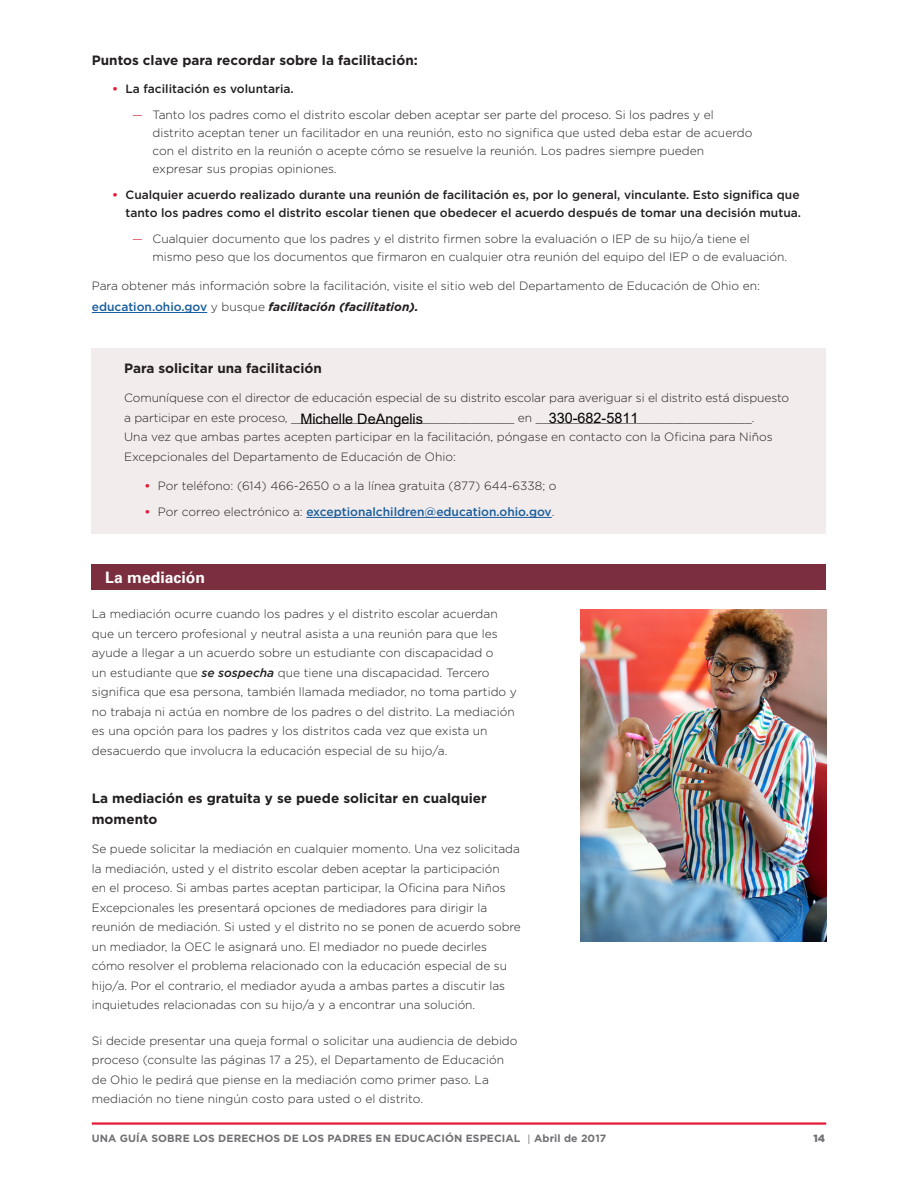
<style>
.page{position:relative;width:918px;height:1188px;background:#fff}
.page>*{position:absolute;margin:0;border:0;box-sizing:border-box;transform-origin:0 0}
.t1{font:700 15.75px "Univers LT Std";color:#fff}
.t2{font:14.4px "Arial";color:#000}
.t3{font:700 13.5px/21px "Gotham";color:#231f20}
.BOD{font:300 12px/19.5px "Gotham";color:#231f20}
.t4{font:500 12px/18px "Gotham";color:#231f20;text-align:right}
.t5{font:500 12px "Gotham";color:#175d9e}
.t6{font:700 10.5px "Gotham";letter-spacing:.01em;color:#717074}
.t7{font:900 10.5px "Gotham";color:#717074}
.s1{font-weight:700;color:#e51836}
.s2{color:#e51836}
.s3{font-weight:500;color:#175d9e}
.s4{font-weight:700;font-style:italic}
.s5{font-weight:300;color:#231f20}
.s6{font-weight:500;font-style:italic}
.s7{font-weight:300;font-size:13.5px}
</style>
<div class="page">
<hr style="left:92px;top:1122px;width:734px;height:3px;background:#e51836">
<hr style="left:92px;top:312px;width:115px;height:1px;background:#175d9e">
<div style="left:92px;top:564px;width:734px;height:26px;background:#7b2f3e"></div>
<div style="left:92px;top:348px;width:734px;height:186px;background:#f2ecec"></div>
<hr style="left:306px;top:517px;width:246px;height:1px;background:#175d9e">
<img style="left:580px;top:609px;width:246px;height:333px">
<p class="t3" style="left:92px;top:49px;width:327px">Puntos clave para recordar sobre la facilitación:</p>
<p class="t4" style="left:112px;top:79px;width:183px"><span class="s1">•</span> La facilitación es voluntaria.</p>
<p class="BOD" style="left:153px;top:105px;width:601px;line-height:18px;text-indent:-20px"><span class="s2">—</span> Tanto los padres como el distrito escolar deben aceptar ser parte del proceso. Si los padres y el distrito aceptan tener un facilitador en una reunión, esto no significa que usted deba estar de acuerdo con el distrito en la reunión o acepte cómo se resuelve la reunión. Los padres siempre pueden expresar sus propias opiniones.</p>
<p class="t4" style="left:112px;top:185px;width:691px"><span class="s1">•</span> Cualquier acuerdo realizado durante una reunión de facilitación es, por lo general, vinculante. Esto significa que tanto los padres como el distrito escolar tienen que obedecer el acuerdo después de tomar una decisión mutua.</p>
<p class="BOD" style="left:153px;top:229px;width:636px;line-height:18px;text-indent:-20px"><span class="s2">—</span> Cualquier documento que los padres y el distrito firmen sobre la evaluación o IEP de su hijo/a tiene el mismo peso que los documentos que firmaron en cualquier otra reunión del equipo del IEP o de evaluación.</p>
<p class="BOD" style="left:92px;top:275px;width:670px;line-height:21px">Para obtener más información sobre la facilitación, visite el sitio web del Departamento de Educación de Ohio en: <span class="s3">education.ohio.gov</span> y busque <span class="s4">facilitación (facilitation).</span></p>
<p class="t3" style="left:124px;top:358px;width:199px">Para solicitar una facilitación</p>
<p class="BOD" style="left:124px;top:388px;width:667px">Comuníquese con el director de educación especial de su distrito escolar para averiguar si el distrito está dispuesto a participar en este proceso, _______________________________ en ______________________________.<br>Una vez que ambas partes acepten participar en la facilitación, póngase en contacto con la Oficina para Niños Excepcionales del Departamento de Educación de Ohio:</p>
<p class="BOD" style="left:144px;top:475px;width:414px"><span class="s1">•</span> Por teléfono: (614) 466-2650 o a la línea gratuita (877) 644-6338; o</p>
<p class="t5" style="left:144px;top:504px;width:412px"><span class="s1">•</span> <span class="s5">Por correo electrónico a:</span> exceptionalchildren@education.ohio.gov<span class="s5">.</span></p>
<p class="t2" style="left:300px;top:409px;width:124px">Michelle DeAngelis</p>
<p class="t2" style="left:549px;top:408px;width:91px">330-682-5811</p>
<p class="t1" style="left:105px;top:568px;width:101px">La mediación</p>
<p class="BOD" style="left:92px;top:604px;width:427px">La mediación ocurre cuando los padres y el distrito escolar acuerdan que un tercero profesional y neutral asista a una reunión para que les ayude a llegar a un acuerdo sobre un estudiante con discapacidad o<br>un estudiante que <span class="s6">se sospecha</span> que tiene una discapacidad. Tercero significa que esa persona, también llamada mediador, no toma partido y no trabaja ni actúa en nombre de los padres o del distrito. La mediación es una opción para los padres y los distritos cada vez que exista un desacuerdo que involucra la educación especial de su hijo/a.</p>
<p class="t3" style="left:92px;top:787px;width:396px">La mediación es gratuita y se puede solicitar en cualquier momento</p>
<p class="BOD" style="left:92px;top:839px;width:431px">Se puede solicitar la mediación en cualquier momento. Una vez solicitada la mediación, usted y el distrito escolar deben aceptar la participación<br>en el proceso. Si ambas partes aceptan participar, la Oficina para Niños Excepcionales les presentará opciones de mediadores para dirigir la reunión de mediación. Si usted y el distrito no se ponen de acuerdo sobre un mediador, la OEC le asignará uno. El mediador no puede decirles cómo resolver el problema relacionado con la educación especial de su hijo/a. Por el contrario, el mediador ayuda a ambas partes a discutir las inquietudes relacionadas con su hijo/a y a encontrar una solución.</p>
<p class="BOD" style="left:92px;top:1030px;width:427px">Si decide presentar una queja formal o solicitar una audiencia de debido proceso (consulte las páginas 17 a 25), el Departamento de Educación</p>
<p class="BOD" style="left:92px;top:1069px;width:399px">de Ohio le pedirá que piense en la mediación como primer paso. La mediación no tiene ningún costo para usted o el distrito.</p>
<p class="t6" style="left:92px;top:1132px;width:516px">UNA GUÍA SOBRE LOS DERECHOS DE LOS PADRES EN EDUCACIÓN ESPECIAL <span class="s7">I</span> Abril de 2017</p>
<p class="t7" style="left:814px;top:1131px;width:13px">14</p>
</div>
